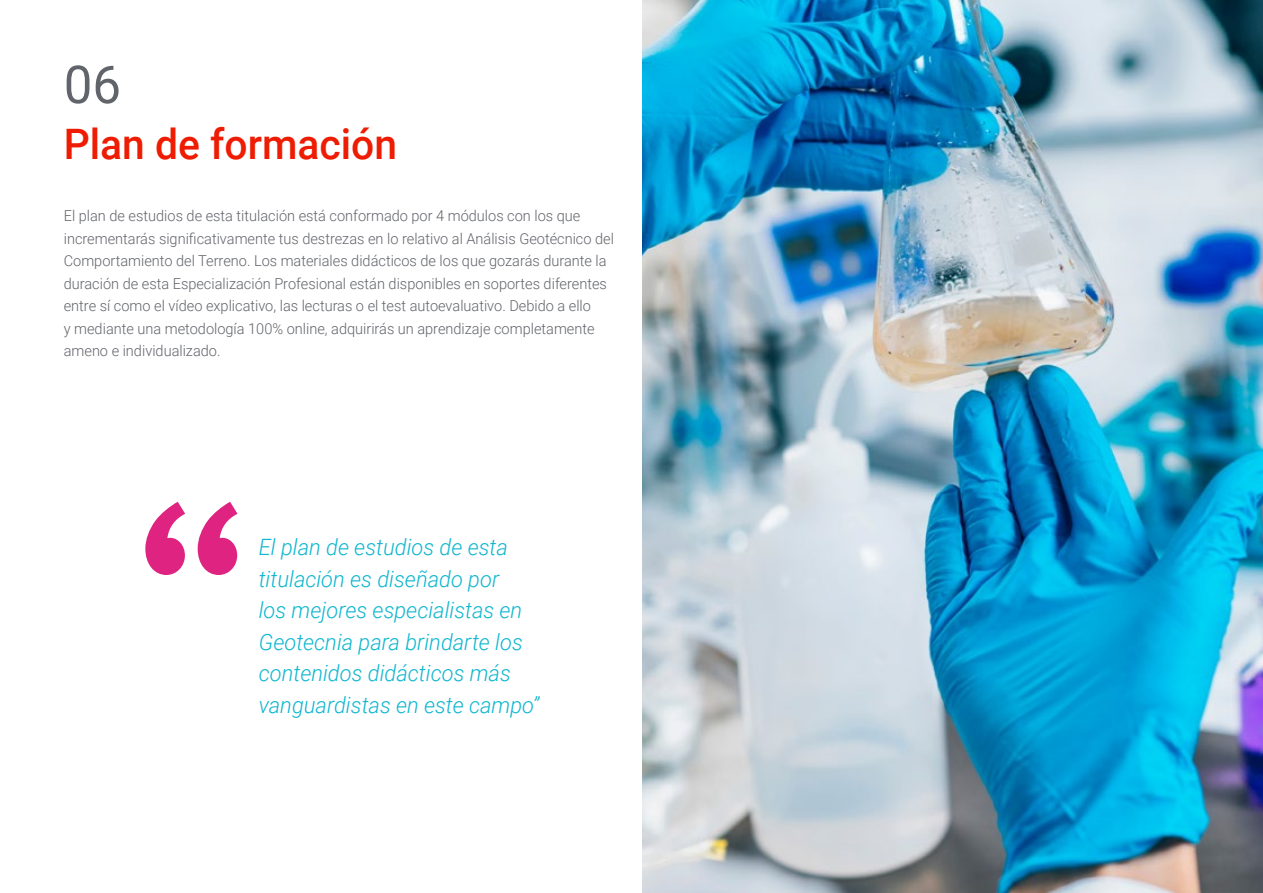
<style>
.page{position:relative;width:1263px;height:893px;background:#fff}
.page>*{position:absolute;margin:0;border:0;box-sizing:border-box;transform-origin:0 0}
.t1{font:52.5px "Roboto";color:#61646a}
.t2{font:500 42px "Roboto";color:#ee1c02}
.t3{font:italic 300 22.5px/31.5px "Roboto";color:#0fb6cf}
.t4{font:300 15px/22.5px "Roboto";color:#61646a}
</style>
<div class="page">
<svg style="left:145px;top:502px;width:92px;height:73px"></svg>
<img style="left:642px;top:0;width:621px;height:893px">
<h1 class="t1" style="left:64px;top:48px;width:59px">06</h1>
<h2 class="t2" style="left:64px;top:115px;width:335px">Plan de formación</h2>
<p class="t4" style="left:64px;top:204px;width:552px">El plan de estudios de esta titulación está conformado por 4 módulos con los que incrementarás significativamente tus destrezas en lo relativo al Análisis Geotécnico del Comportamiento del Terreno. Los materiales didácticos de los que gozarás durante la duración de esta Especialización Profesional están disponibles en soportes diferentes entre sí como el vídeo explicativo, las lecturas o el test autoevaluativo. Debido a ello<br>y mediante una metodología 100% online, adquirirás un aprendizaje completamente ameno e individualizado.</p>
<h3 class="t3" style="left:259px;top:531px;width:282px">El plan de estudios de esta titulación es diseñado por<br>los mejores especialistas en<br>Geotecnia para brindarte los contenidos didácticos más vanguardistas en este campo”</h3>
</div>
